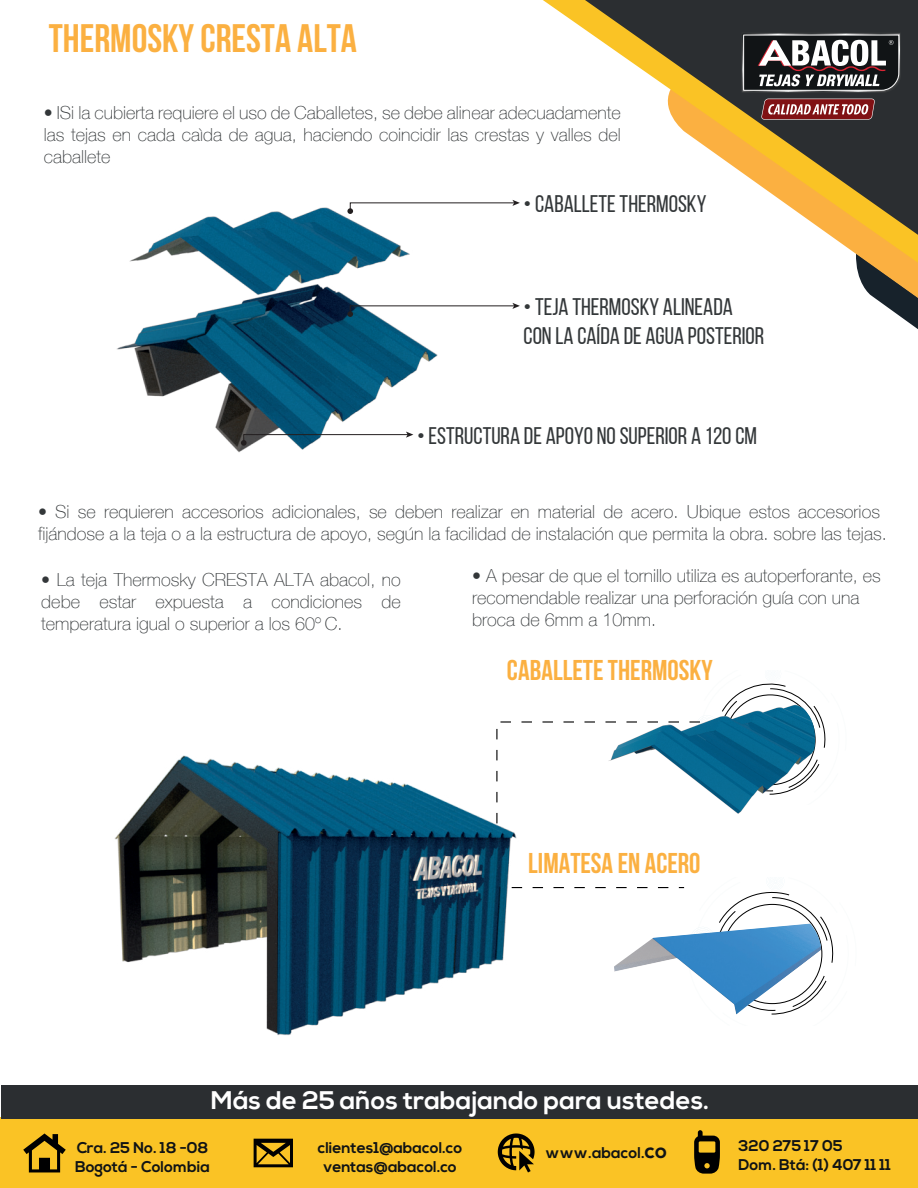
<style>
.page{position:relative;width:918px;height:1188px;background:#fff}
.page>*{position:absolute;margin:0;border:0;box-sizing:border-box;transform-origin:0 0}
.t1{font:700 39.6px "Bebas Neue";color:#fbb041}
.t2{font:700 28.5px "Bebas Neue";color:#fbb041}
.t3{font:700 25.5px "Nexa";color:#fff}
.t4{font:24px/28.8px "Bebas Neue";color:#333739}
.t5{font:100 18px/21.6px "Helve Nue";color:#333739;text-align:justify}
.t6{font:700 15.6px/18.6px "Nexa";color:#101315}
.s1{font-size:21px}
</style>
<div class="page">
<div style="left:0;top:1118px;width:918px;height:70px;background:#fac325"></div>
<div style="left:1px;top:1085px;width:917px;height:34px;background:#2b2e31"></div>
<svg style="left:23px;top:1133px;width:43px;height:39px"></svg>
<svg style="left:498px;top:1133px;width:37px;height:39px"></svg>
<svg style="left:254px;top:1139px;width:39px;height:28px"></svg>
<svg style="left:694px;top:1130px;width:26px;height:44px"></svg>
<svg style="left:901px;top:317px;width:17px;height:12px"></svg>
<svg style="left:543px;top:0;width:375px;height:317px"></svg>
<svg style="left:742px;top:33px;width:159px;height:127px;background:#64564b"></svg>
<img style="left:115px;top:732px;width:445px;height:303px">
<svg style="left:679px;top:887px;width:155px;height:128px"></svg>
<img style="left:614px;top:924px;width:208px;height:90px">
<img style="left:117px;top:207px;width:321px;height:246px">
<svg style="left:347px;top:200px;width:173px;height:14px"></svg>
<svg style="left:347px;top:303px;width:173px;height:14px"></svg>
<svg style="left:241px;top:432px;width:172px;height:14px"></svg>
<svg style="left:727px;top:683px;width:99px;height:65px"></svg>
<img style="left:593px;top:704px;width:227px;height:110px">
<h1 class="t1" style="left:49px;top:17px;width:310px">THERMOSKY CRESTA ALTA</h1>
<p class="t5" style="left:44px;top:102px;width:579px">• ISi la cubierta requiere el uso de Caballetes, se debe alinear adecuadamente las tejas en cada caìda de agua, haciendo coincidir las crestas y valles del caballete</p>
<h3 class="t4" style="left:524px;top:190px;width:184px">• CABALLETE THERMOSKY</h3>
<h3 class="t4" style="left:524px;top:293px;width:242px">• TEJA THERMOSKY ALINEADA<br>CON LA CAÍDA DE AGUA POSTERIOR</h3>
<h3 class="t4" style="left:417px;top:421px;width:341px">• ESTRUCTURA DE APOYO NO SUPERIOR A 120 CM</h3>
<p class="t5" style="left:38px;top:501px;width:850px">• Si se requieren accesorios adicionales, se deben realizar en material de acero. Ubique estos accesorios fijándose a la teja o a la estructura de apoyo, según la facilidad de instalación que permita la obra. sobre las tejas.</p>
<p class="t5" style="left:41px;top:569px;width:361px">• La teja Thermosky CRESTA ALTA abacol, no debe estar expuesta a condiciones de temperatura igual o superior a los 60ºC.</p>
<p class="t5" style="left:472px;top:565px;width:410px;text-align:left">• A pesar de que el tornillo utiliza es autoperforante, es recomendable realizar una perforación guía con una broca de 6mm a 10mm.</p>
<h2 class="t2" style="left:507px;top:655px;width:207px">CABALLETE THERMOSKY</h2>
<h2 class="t2" style="left:528px;top:847px;width:174px">LIMATESA EN ACERO</h2>
<h3 class="t3" style="left:211px;top:1086px;width:500px">Más de 25 años trabajando para ustedes.</h3>
<p class="t6" style="left:75px;top:1139px;width:136px">Cra. 25 No. 18 -08<br>Bogotá - Colombia</p>
<p class="t6" style="left:318px;top:1139px;width:146px;text-align:center">clientes1@abacol.co ventas@abacol.co</p>
<p class="t6" style="left:546px;top:1144px;width:123px">www.abacol.<span class="s1">co</span></p>
<p class="t6" style="left:738px;top:1137px;width:154px">320 275 17 05<br>Dom. Btá: (1) 407 11 11</p>
</div>
